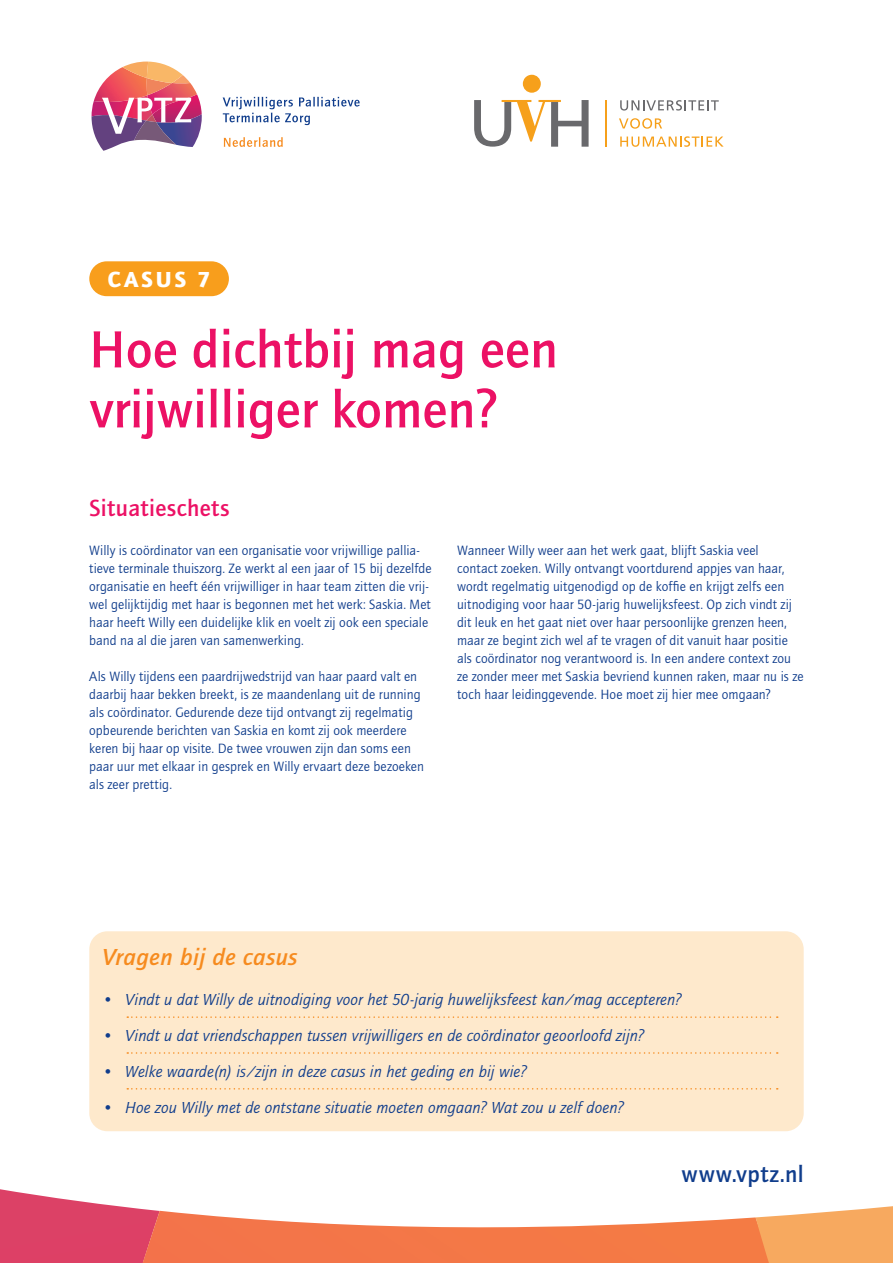
<style>
.page{position:relative;width:893px;height:1263px;background:#fff}
.page>*{position:absolute;margin:0;border:0;box-sizing:border-box;transform-origin:0 0}
.KOP_GROOT{font:500 54px "Quay Sans";letter-spacing:.005em;color:#ec1165}
.TUSSEN_VRAGEN{font:italic 500 24px "Quay Sans";letter-spacing:.02em;color:#f68b1f}
.TUSSENKOP{font:500 24px "Quay Sans";letter-spacing:.02em;color:#ec1165}
.t1{font:500 24px "Quay Sans";letter-spacing:.035em;color:#103d8c}
.CASUS{font:900 22.5px "Quay Sans";letter-spacing:.12em;color:#fff}
.VRAGEN{font:italic 16.5px "Quay Sans";letter-spacing:.005em;color:#103d8c}
.PLAT{font:13.95px/18px "Quay Sans";letter-spacing:.005em;color:#103d8c}
</style>
<div class="page">
<div style="left:89px;top:261px;width:140px;height:35px;background:#f89e1c;border-radius:17px"></div>
<svg style="left:0;top:1189px;width:893px;height:74px"></svg>
<svg style="left:92px;top:62px;width:110px;height:89px"></svg>
<svg style="left:223px;top:97px;width:137px;height:28px"></svg>
<svg style="left:224px;top:137px;width:59px;height:10px"></svg>
<svg style="left:620px;top:100px;width:99px;height:11px"></svg>
<svg style="left:619px;top:118px;width:43px;height:11px"></svg>
<svg style="left:620px;top:136px;width:104px;height:11px"></svg>
<hr style="left:605px;top:100px;width:1px;height:47px;background:#f6a01b">
<svg style="left:523px;top:75px;width:18px;height:18px"></svg>
<svg style="left:474px;top:100px;width:115px;height:47px"></svg>
<div style="left:89px;top:931px;width:715px;height:200px;background:#fee9cc;border-radius:18px"></div>
<svg style="left:127px;top:1052px;width:651px;height:2px"></svg>
<svg style="left:127px;top:1016px;width:651px;height:2px"></svg>
<svg style="left:127px;top:1088px;width:651px;height:1px"></svg>
<p class="CASUS" style="left:108px;top:266px;width:104px">CASUS 7</p>
<p class="KOP_GROOT" style="left:89px;top:319px;width:470px">Hoe dichtbij mag een</p>
<p class="KOP_GROOT" style="left:89px;top:379px;width:410px">vrijwilliger komen?</p>
<p class="TUSSENKOP" style="left:89px;top:495px;width:142px">Situatieschets</p>
<p class="PLAT" style="left:89px;top:542px;width:344px">Willy is coördinator van een organisatie voor vrijwillige pallia&shy;tieve terminale thuiszorg. Ze werkt al een jaar of 15 bij dezelfde organisatie en heeft één vrijwilliger in haar team zitten die vrij&shy;wel gelijktijdig met haar is begonnen met het werk: Saskia. Met haar heeft Willy een duidelijke klik en voelt zij ook een speciale band na al die jaren van samenwerking.</p>
<p class="PLAT" style="left:89px;top:668px;width:336px">Als Willy tijdens een paardrijwedstrijd van haar paard valt en daarbij haar bekken breekt, is ze maandenlang uit de running als coördinator. Gedurende deze tijd ontvangt zij regelmatig opbeurende berichten van Saskia en komt zij ook meerdere keren bij haar op visite. De twee vrouwen zijn dan soms een paar uur met elkaar in gesprek en Willy ervaart deze bezoeken als zeer prettig.</p>
<p class="PLAT" style="left:457px;top:542px;width:348px">Wanneer Willy weer aan het werk gaat, blijft Saskia veel<br>contact zoeken. Willy ontvangt voortdurend appjes van haar, wordt regelmatig uitgenodigd op de koffie en krijgt zelfs een uitnodiging voor haar 50-jarig huwelijksfeest. Op zich vindt zij dit leuk en het gaat niet over haar persoonlijke grenzen heen, maar ze begint zich wel af te vragen of dit vanuit haar positie als coördinator nog verantwoord is. In een andere context zou ze zonder meer met Saskia bevriend kunnen raken, maar nu is ze toch haar leidinggevende. Hoe moet zij hier mee omgaan?</p>
<p class="TUSSEN_VRAGEN" style="left:102px;top:943px;width:197px">Vragen bij de casus</p>
<p class="VRAGEN" style="left:102px;top:991px;width:581px">• Vindt u dat Willy de uitnodiging voor het 50-jarig huwelijksfeest kan/mag accepteren?</p>
<p class="VRAGEN" style="left:102px;top:1027px;width:544px">• Vindt u dat vriendschappen tussen vrijwilligers en de coördinator geoorloofd zijn?</p>
<p class="VRAGEN" style="left:102px;top:1063px;width:426px">• Welke waarde(n) is/zijn in deze casus in het geding en bij wie?</p>
<p class="VRAGEN" style="left:102px;top:1099px;width:523px">• Hoe zou Willy met de ontstane situatie moeten omgaan? Wat zou u zelf doen?</p>
<h2 class="t1" style="left:681px;top:1161px;width:124px">www.vptz.nl</h2>
</div>
